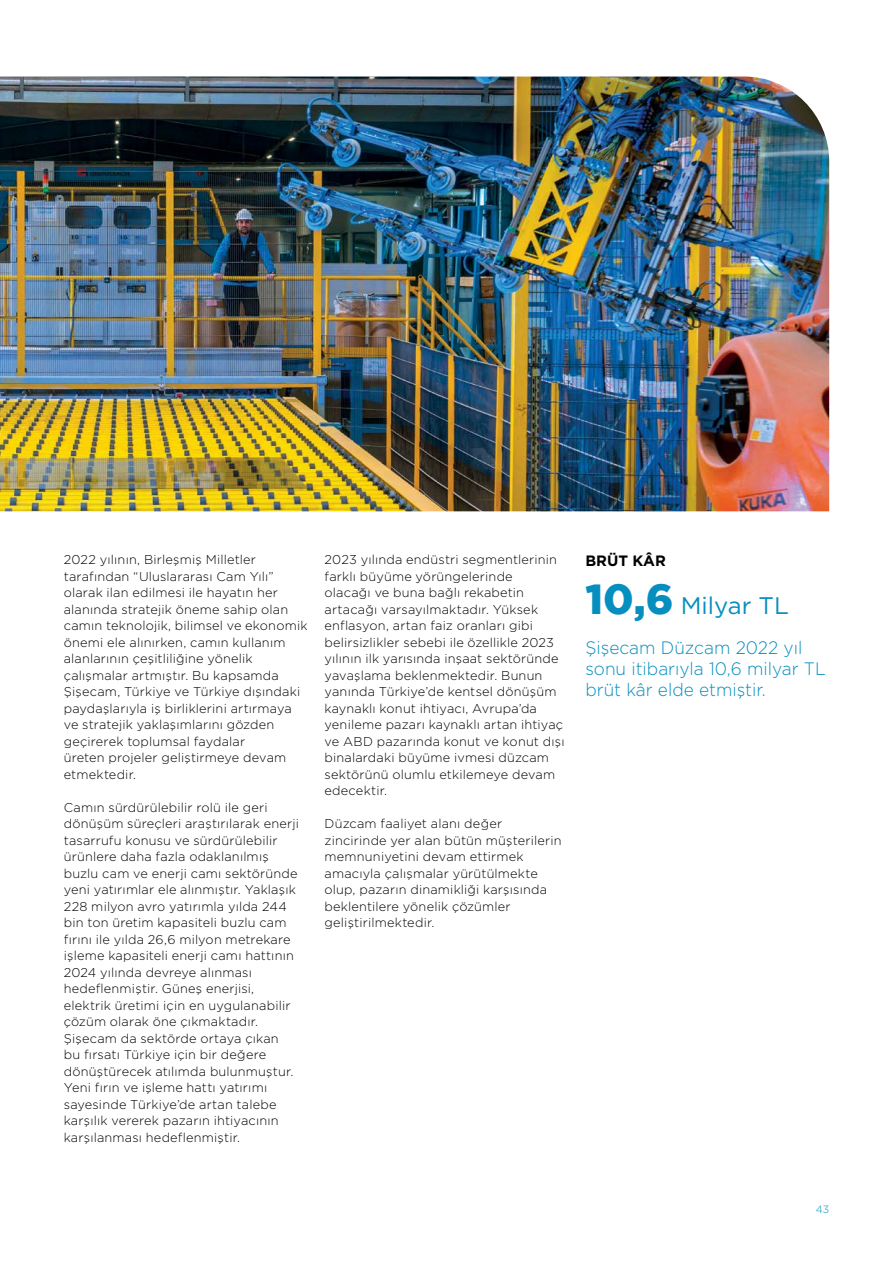
<style>
.page{position:relative;width:893px;height:1263px;background:#fff}
.page>*{position:absolute;margin:0;border:0;box-sizing:border-box;transform-origin:0 0}
.t1{font:24px "Gotham";color:#068fbe}
.t2{font:300 18px/21px "Gotham";color:#068fbe;scale:.96 1}
.t3{font:700 15px "Gotham";color:#000}
.t4{font:300 12.75px/16.5px "Gotham";letter-spacing:.015em;color:#000}
.t5{font:300 10.5px "Gotham";color:#068fbe}
.s1{font-weight:900;font-size:42px}
</style>
<div class="page">
<img style="left:0;top:77px;width:829px;height:434px">
<p class="t4" style="left:64px;top:551px;width:245px">2022 yılının, Birleşmiş Milletler tarafından “Uluslararası Cam Yılı” olarak ilan edilmesi ile hayatın her alanında stratejik öneme sahip olan camın teknolojik, bilimsel ve ekonomik önemi ele alınırken, camın kullanım alanlarının çeşitliliğine yönelik çalışmalar artmıştır. Bu kapsamda Şişecam, Türkiye ve Türkiye dışındaki paydaşlarıyla iş birliklerini artırmaya ve stratejik yaklaşımlarını gözden geçirerek toplumsal faydalar<br>üreten projeler geliştirmeye devam etmektedir.</p>
<p class="t4" style="left:64px;top:798px;width:237px">Camın sürdürülebilir rolü ile geri dönüşüm süreçleri araştırılarak enerji tasarrufu konusu ve sürdürülebilir ürünlere daha fazla odaklanılmış buzlu cam ve enerji camı sektöründe yeni yatırımlar ele alınmıştır. Yaklaşık 228 milyon avro yatırımla yılda 244 bin ton üretim kapasiteli buzlu cam fırını ile yılda 26,6 milyon metrekare işleme kapasiteli enerji camı hattının 2024 yılında devreye alınması hedeflenmiştir. Güneş enerjisi, elektrik üretimi için en uygulanabilir çözüm olarak öne çıkmaktadır.<br>Şişecam da sektörde ortaya çıkan<br>bu fırsatı Türkiye için bir değere dönüştürecek atılımda bulunmuştur.<br>Yeni fırın ve işleme hattı yatırımı sayesinde Türkiye’de artan talebe karşılık vererek pazarın ihtiyacının karşılanması hedeflenmiştir.</p>
<p class="t4" style="left:325px;top:551px;width:242px">2023 yılında endüstri segmentlerinin farklı büyüme yörüngelerinde<br>olacağı ve buna bağlı rekabetin artacağı varsayılmaktadır. Yüksek enflasyon, artan faiz oranları gibi belirsizlikler sebebi ile özellikle 2023 yılının ilk yarısında inşaat sektöründe yavaşlama beklenmektedir. Bunun yanında Türkiye’de kentsel dönüşüm kaynaklı konut ihtiyacı, Avrupa’da yenileme pazarı kaynaklı artan ihtiyaç ve ABD pazarında konut ve konut dışı binalardaki büyüme ivmesi düzcam sektörünü olumlu etkilemeye devam edecektir.</p>
<p class="t4" style="left:325px;top:815px;width:239px">Düzcam faaliyet alanı değer zincirinde yer alan bütün müşterilerin memnuniyetini devam ettirmek amacıyla çalışmalar yürütülmekte olup, pazarın dinamikliği karşısında beklentilere yönelik çözümler geliştirilmektedir.</p>
<p class="t3" style="left:585px;top:551px;width:82px">BRÜT KÂR</p>
<h1 class="t1" style="left:585px;top:590px;width:205px"><span class="s1">10,6</span> Milyar TL</h1>
<h2 class="t2" style="left:585px;top:637px;width:252px">Şişecam Düzcam 2022 yıl sonu itibarıyla 10,6 milyar TL brüt kâr elde etmiştir.</h2>
<p class="t5" style="left:816px;top:1202px;width:15px">43</p>
</div>
